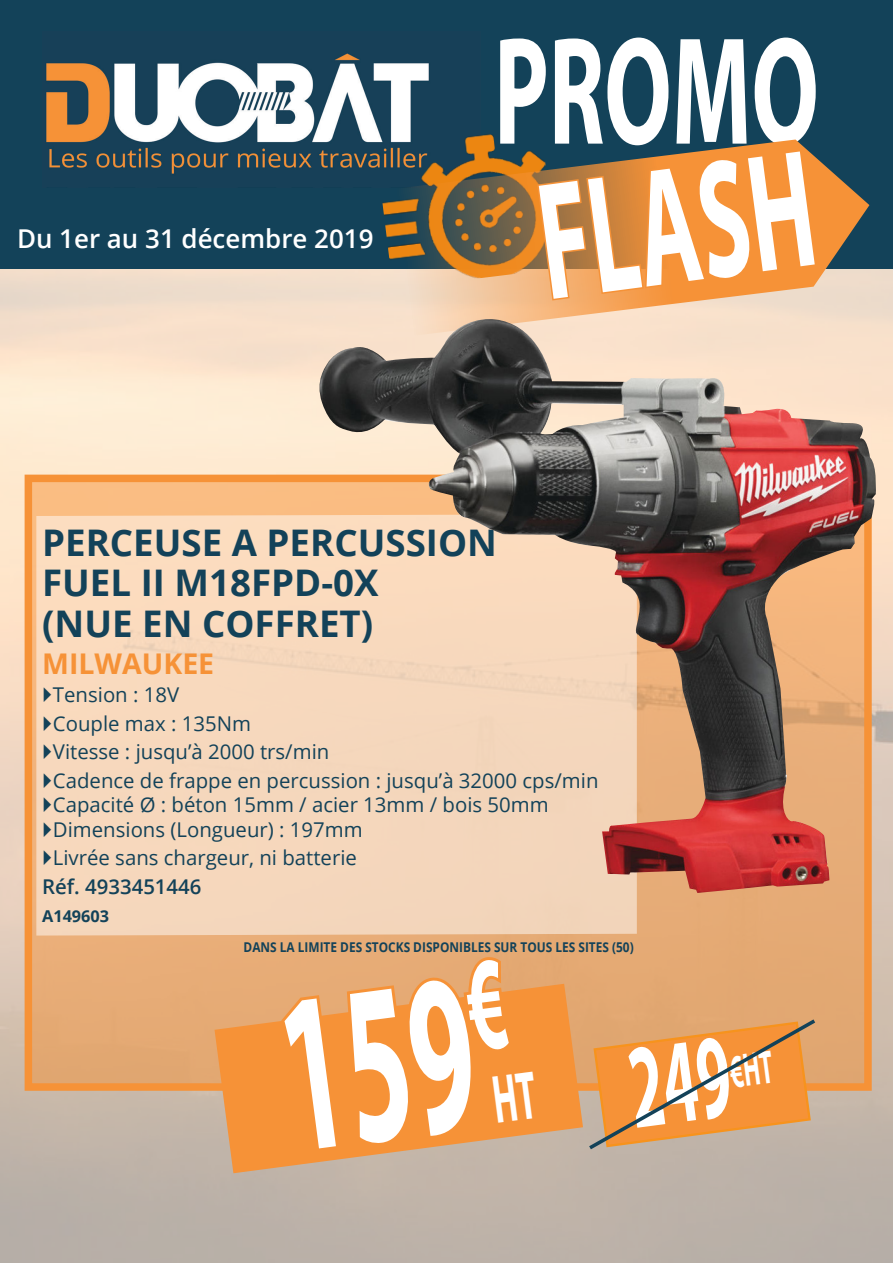
<style>
.page{position:relative;width:893px;height:1263px;background:#fff}
.page>*{position:absolute;margin:0;border:0;box-sizing:border-box;transform-origin:0 0}
.t1{font:700 229.2px "Myriad Hebrew";color:#fff;scale:.51 1}
.t2{font:700 169.05px "Myriad Hebrew";color:#fff;scale:.56 1}
.t3{font:700 154.8px "Myriad Hebrew";color:#fff;scale:.61 1}
.t4{font:700 120.6px "Myriad Hebrew";color:#fff;scale:.51 1}
.t5{font:700 36.6px/40.8px "Open Sans";color:#134259}
.t6{font:700 28.5px "Open Sans";color:#f69237}
.t7{font:600 25.95px "Open Sans";color:#fff}
.t8{font:20.4px/28.5px "Open Sans";color:#134259}
.t9{font:600 20.4px "Open Sans";color:#134259}
.t10{font:700 16.35px "Open Sans";color:#134259}
.t11{font:700 13.5px "Open Sans";color:#134259;scale:.88 1}
</style>
<div class="page">
<img style="left:0;top:268px;width:893px;height:995px">
<div style="left:0;top:0;width:893px;height:268px;background:#134259"></div>
<img style="left:46px;top:53px;width:383px;height:121px">
<img style="left:373px;top:106px;width:121px;height:34px">
<svg style="left:336px;top:140px;width:533px;height:179px"></svg>
<svg style="left:535px;top:148px;width:283px;height:154px;background:#dd8c41"></svg>
<div style="left:28px;top:478px;width:840px;height:609px;background:linear-gradient(to bottom,#ffbf84,#e1a672)"></div>
<div style="left:25px;top:475px;width:847px;height:616px;border:8px solid #f69237"></div>
<div style="left:36px;top:514px;width:601px;height:421px;background:#f7d8bd"></div>
<svg style="left:215px;top:984px;width:368px;height:189px;background:#e4a062"></svg>
<svg style="left:278px;top:956px;width:262px;height:199px;background:#f09847"></svg>
<img style="left:314px;top:319px;width:564px;height:574px">
<svg style="left:44px;top:687px;width:7px;height:15px"></svg>
<svg style="left:44px;top:716px;width:7px;height:15px"></svg>
<svg style="left:44px;top:744px;width:7px;height:15px"></svg>
<svg style="left:44px;top:773px;width:7px;height:15px"></svg>
<svg style="left:44px;top:797px;width:7px;height:15px"></svg>
<svg style="left:44px;top:822px;width:7px;height:15px"></svg>
<svg style="left:44px;top:850px;width:7px;height:15px"></svg>
<svg style="left:585px;top:1016px;width:234px;height:136px;background:#e29853"></svg>
<p class="t7" style="left:17px;top:221px;width:358px">Du 1er au 31 décembre 2019</p>
<h3 class="t3" style="left:494px;top:5px;width:534px">PROMO</h3>
<h2 class="t2" style="left:529px;top:148px;width:494px;rotate:-7deg">FLASH</h2>
<h3 class="t5" style="left:42px;top:521px;width:456px">PERCEUSE A PERCUSSION<br>FUEL II M18FPD-0X<br>(NUE EN COFFRET)</h3>
<h3 class="t6" style="left:42px;top:643px;width:174px">MILWAUKEE</h3>
<p class="t8" style="left:53px;top:680px;width:547px">Tension : 18V<br>Couple max : 135Nm<br>Vitesse : jusqu’à 2000 trs/min<br>Cadence de frappe en percussion : jusqu’à 32000 cps/min</p>
<p class="t8" style="left:53px;top:792px;width:497px;line-height:24.5px">Capacité Ø : béton 15mm / acier 13mm / bois 50mm<br>Dimensions (Longueur) : 197mm</p>
<p class="t8" style="left:53px;top:843px;width:305px">Livrée sans chargeur, ni batterie</p>
<p class="t9" style="left:42px;top:872px;width:161px">Réf. 4933451446</p>
<p class="t10" style="left:42px;top:905px;width:69px">A149603</p>
<h1 class="t1" style="left:267px;top:947px;width:454px;rotate:-7deg">159<sup>€</sup></h1>
<p class="t11" style="left:244px;top:938px;width:445px">DANS LA LIMITE DES STOCKS DISPONIBLES SUR TOUS LES SITES (50)</p>
<h3 class="t4" style="left:486px;top:1037px;width:470px;rotate:-7deg"><sup>HT</sup> 249</h3>
</div>
